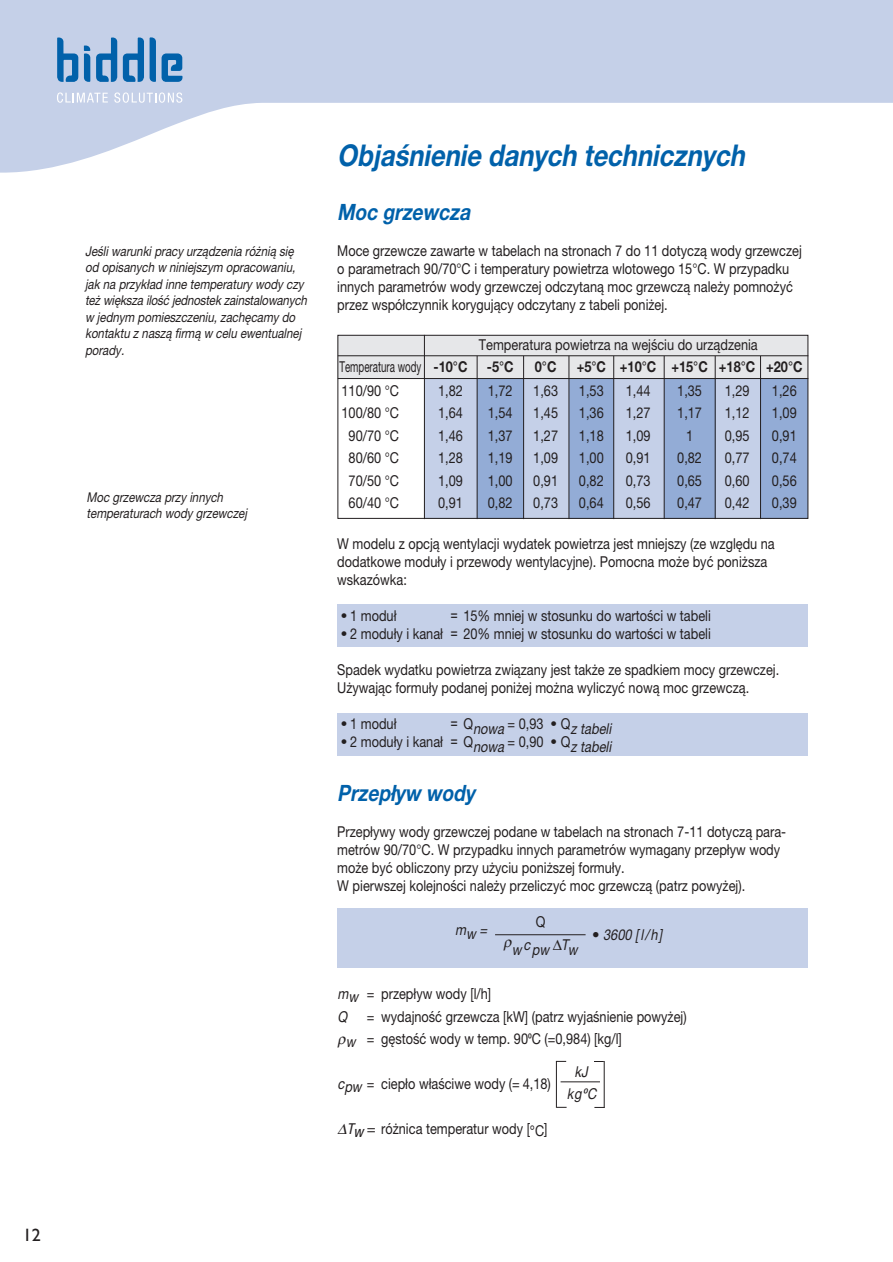
<style>
.page{position:relative;width:893px;height:1262px;background:#fff}
.page>*{position:absolute;margin:0;border:0;box-sizing:border-box;transform-origin:0 0}
.t1{font:italic 700 30px "Helvetica Neue East A";color:#0161aa;scale:.85 1}
.t2{font:italic 700 22.5px "Helvetica Neue East A";color:#0161aa;scale:.85 1}
.t3{font:18px "Gill Sans";color:#231f20}
.t4{font:15px/18px "Helvetica Neue East A";color:#231f20;scale:.85 1}
.t5{font:italic 15px/27.8px "Helvetica Neue East A";color:#231f20;text-align:center;scale:.85 1}
.t6{font:700 15px "Helvetica Neue East A";color:#231f20;scale:.85 1}
.t7{font:15px "Helvetica Neue East A";color:#231f20}
.t8{font:15px "Helvetica Neue East A";color:#231f20;scale:.65 1}
.t9{font:italic 13.5px/16.5px "Helvetica Neue East A";color:#231f20;scale:.85 1}
.s1{font-family:"Helvetica"}
.s2{font-weight:700}
.s3{font-family:"Helvetica";font-weight:700}
.s4{font-family:"Gill Sans"}
.s5{font-style:italic}
.s6{font-style:normal}
.s7{font-family:"Helvetica Neue";font-style:normal;font-stretch:condensed}
.s8{font-family:"Helvetica Neue";font-stretch:condensed}
.s9{font-family:"Helvetica Neue";font-style:italic;font-stretch:condensed}
</style>
<div class="page">
<svg style="left:0;top:0;width:892px;height:173px;fill:#c5d0e8"></svg>
<svg style="left:84px;top:46px;width:6px;height:36px"></svg>
<svg style="left:150px;top:37px;width:32px;height:45px"></svg>
<svg style="left:57px;top:38px;width:21px;height:44px"></svg>
<svg style="left:96px;top:38px;width:21px;height:44px"></svg>
<svg style="left:123px;top:38px;width:21px;height:44px"></svg>
<svg style="left:57px;top:92px;width:51px;height:11px"></svg>
<svg style="left:114px;top:92px;width:68px;height:11px"></svg>
<div style="left:337px;top:604px;width:471px;height:42px;background:#c5d0e8"></div>
<div style="left:337px;top:713px;width:471px;height:43px;background:#c5d0e8"></div>
<div style="left:424px;top:378px;width:384px;height:141px;background:#c5d0e8"></div>
<div style="left:477px;top:378px;width:46px;height:141px;background:#93acd6"></div>
<div style="left:569px;top:378px;width:44px;height:141px;background:#93acd6"></div>
<div style="left:664px;top:378px;width:51px;height:141px;background:#93acd6"></div>
<div style="left:760px;top:378px;width:48px;height:141px;background:#93acd6"></div>
<div style="left:337px;top:335px;width:471px;height:43px;background:#e6e7e9"></div>
<div style="left:337px;top:335px;width:471px;height:184px;border:1px solid #231f20"></div>
<hr style="left:338px;top:378px;width:470px;height:1px;background:#231f20">
<hr style="left:338px;top:355px;width:470px;height:1px;background:#231f20">
<hr style="left:424px;top:335px;width:1px;height:184px;background:#231f20">
<hr style="left:477px;top:356px;width:1px;height:163px;background:#231f20">
<hr style="left:523px;top:356px;width:1px;height:163px;background:#231f20">
<hr style="left:568px;top:356px;width:1px;height:163px;background:#231f20">
<hr style="left:613px;top:356px;width:1px;height:163px;background:#231f20">
<hr style="left:663px;top:356px;width:1px;height:163px;background:#231f20">
<hr style="left:714px;top:356px;width:1px;height:163px;background:#231f20">
<hr style="left:760px;top:356px;width:1px;height:163px;background:#231f20">
<div style="left:337px;top:908px;width:471px;height:60px;background:#c5d0e8"></div>
<hr style="left:495px;top:934px;width:90px;height:1px;background:#231f20">
<hr style="left:560px;top:1081px;width:40px;height:1px;background:#231f20">
<hr style="left:556px;top:1061px;width:1px;height:46px;background:#231f20">
<hr style="left:603px;top:1061px;width:1px;height:46px;background:#231f20">
<p class="t3" style="left:23px;top:1228px;width:19px">12</p>
<p class="t9" style="left:85px;top:244px;width:262px">Jeśli warunki pracy urządzenia różnią się od opisanych w niniejszym opracowaniu, jak na przykład inne temperatury wody czy też większa ilość jednostek zainstalowanych w jednym pomieszczeniu, zachęcamy do kontaktu z naszą firmą w celu ewentualnej porady.</p>
<p class="t9" style="left:87px;top:490px;width:190px">Moc grzewcza przy innych temperaturach wody grzewczej</p>
<h1 class="t1" style="left:337px;top:144px;width:480px">Objaśnienie danych technicznych</h1>
<h2 class="t2" style="left:337px;top:204px;width:158px">Moc grzewcza</h2>
<p class="t4" style="left:337px;top:243px;width:548px">Moce grzewcze zawarte w tabelach na stronach 7 do 11 dotyczą wody grzewczej o parametrach 90/70<span class="s1">°</span>C i temperatury powietrza wlotowego 15<span class="s1">°</span>C. W przypadku innych parametrów wody grzewczej odczytaną moc grzewczą należy pomnożyć przez współczynnik korygujący odczytany z tabeli poniżej.</p>
<p class="t4" style="left:479px;top:337px;width:329px">Temperatura powietrza na wejściu do urządzenia</p>
<p class="t8" style="left:339px;top:361px;width:198px">Temperatura wody <span class="s2">-10</span><span class="s3">°</span><span class="s2">C</span></p>
<p class="t6" style="left:487px;top:361px;width:33px">-5<span class="s1">°</span>C</p>
<p class="t6" style="left:535px;top:361px;width:27px">0<span class="s1">°</span>C</p>
<p class="t6" style="left:576px;top:361px;width:267px">+5<span class="s1">°</span>C +10<span class="s1">°</span>C +15<span class="s1">°</span>C +18<span class="s1">°</span>C +20<span class="s1">°</span>C</p>
<p class="t4" style="left:341px;top:383px;width:69px">110/90 <span class="s1">°</span>C</p>
<p class="t4" style="left:438px;top:383px;width:31px">1,82</p>
<p class="t4" style="left:488px;top:383px;width:31px">1,72</p>
<p class="t4" style="left:533px;top:383px;width:31px">1,63</p>
<p class="t4" style="left:579px;top:383px;width:31px">1,53</p>
<p class="t4" style="left:625px;top:383px;width:31px">1,44</p>
<p class="t4" style="left:677px;top:383px;width:31px">1,35</p>
<p class="t4" style="left:724px;top:383px;width:31px">1,29</p>
<p class="t4" style="left:772px;top:383px;width:31px">1,26</p>
<p class="t4" style="left:341px;top:405px;width:69px">100/80 <span class="s1">°</span>C</p>
<p class="t4" style="left:438px;top:405px;width:31px">1,64</p>
<p class="t4" style="left:488px;top:405px;width:31px">1,54</p>
<p class="t4" style="left:533px;top:405px;width:31px">1,45</p>
<p class="t4" style="left:579px;top:405px;width:31px">1,36</p>
<p class="t4" style="left:625px;top:405px;width:31px">1,27</p>
<p class="t4" style="left:677px;top:405px;width:31px">1,17</p>
<p class="t4" style="left:724px;top:405px;width:31px">1,12</p>
<p class="t4" style="left:772px;top:405px;width:31px">1,09</p>
<p class="t4" style="left:348px;top:428px;width:61px">90/70 <span class="s1">°</span>C</p>
<p class="t4" style="left:438px;top:428px;width:31px">1,46</p>
<p class="t4" style="left:488px;top:428px;width:31px">1,37</p>
<p class="t4" style="left:533px;top:428px;width:31px">1,27</p>
<p class="t4" style="left:579px;top:428px;width:31px">1,18</p>
<p class="t4" style="left:625px;top:428px;width:31px">1,09</p>
<p class="t4" style="left:686px;top:428px;width:10px">1</p>
<p class="t4" style="left:724px;top:428px;width:31px">0,95</p>
<p class="t4" style="left:772px;top:428px;width:31px">0,91</p>
<p class="t4" style="left:348px;top:450px;width:61px">80/60 <span class="s1">°</span>C</p>
<p class="t4" style="left:438px;top:450px;width:31px">1,28</p>
<p class="t4" style="left:488px;top:450px;width:31px">1,19</p>
<p class="t4" style="left:533px;top:450px;width:31px">1,09</p>
<p class="t4" style="left:579px;top:450px;width:31px">1,00</p>
<p class="t4" style="left:625px;top:450px;width:31px">0,91</p>
<p class="t4" style="left:677px;top:450px;width:31px">0,82</p>
<p class="t4" style="left:724px;top:450px;width:31px">0,77</p>
<p class="t4" style="left:772px;top:450px;width:31px">0,74</p>
<p class="t4" style="left:348px;top:473px;width:61px">70/50 <span class="s1">°</span>C</p>
<p class="t4" style="left:438px;top:473px;width:31px">1,09</p>
<p class="t4" style="left:488px;top:473px;width:31px">1,00</p>
<p class="t4" style="left:533px;top:473px;width:31px">0,91</p>
<p class="t4" style="left:579px;top:473px;width:31px">0,82</p>
<p class="t4" style="left:625px;top:473px;width:31px">0,73</p>
<p class="t4" style="left:677px;top:473px;width:31px">0,65</p>
<p class="t4" style="left:724px;top:473px;width:31px">0,60</p>
<p class="t4" style="left:772px;top:473px;width:31px">0,56</p>
<p class="t4" style="left:348px;top:495px;width:61px">60/40 <span class="s1">°</span>C</p>
<p class="t4" style="left:438px;top:495px;width:31px">0,91</p>
<p class="t4" style="left:488px;top:495px;width:31px">0,82</p>
<p class="t4" style="left:533px;top:495px;width:31px">0,73</p>
<p class="t4" style="left:579px;top:495px;width:31px">0,64</p>
<p class="t4" style="left:625px;top:495px;width:31px">0,56</p>
<p class="t4" style="left:677px;top:495px;width:31px">0,47</p>
<p class="t4" style="left:724px;top:495px;width:31px">0,42</p>
<p class="t4" style="left:772px;top:495px;width:31px">0,39</p>
<p class="t4" style="left:337px;top:536px;width:516px">W modelu z opcją wentylacji wydatek powietrza jest mniejszy (ze względu na dodatkowe moduły i przewody wentylacyjne). Pomocna może być poniższa wskazówka:</p>
<p class="t4" style="left:341px;top:608px;width:66px"><span class="s1">•</span> 1 moduł</p>
<p class="t4" style="left:450px;top:608px;width:308px"><span class="s4">=</span> 15% mniej w stosunku do wartości w tabeli</p>
<p class="t4" style="left:341px;top:626px;width:436px"><span class="s1">•</span> 2 moduły i kanał <span class="s4">=</span> 20% mniej w stosunku do wartości w tabeli</p>
<p class="t4" style="left:337px;top:662px;width:521px">Spadek wydatku powietrza związany jest także ze spadkiem mocy grzewczej.<br>Używając formuły podanej poniżej można wyliczyć nową moc grzewczą.</p>
<p class="t4" style="left:341px;top:716px;width:66px"><span class="s1">•</span> 1 moduł</p>
<p class="t5" style="left:450px;top:716px;width:190px"><sup>=</sup> <sup>Q</sup>nowa <sup>=</sup> <sup>0,93</sup> <sup>•</sup> <sup>Q</sup>z tabeli</p>
<p class="t4" style="left:341px;top:734px;width:319px"><span class="s1">•</span> 2 moduły i kanał <span class="s4">=</span> Q<span class="s5">nowa</span> = 0,90 <span class="s1">•</span> Q<span class="s5">z tabeli</span></p>
<h2 class="t2" style="left:337px;top:784px;width:163px">Przepływ wody</h2>
<p class="t4" style="left:337px;top:824px;width:529px">Przepływy wody grzewczej podane w tabelach na stronach 7-11 dotyczą para&shy;metrów 90/70<span class="s1">°</span>C. W przypadku innych parametrów wymagany przepływ wody może być obliczony przy użyciu poniższej formuły.<br>W pierwszej kolejności należy przeliczyć moc grzewczą (patrz powyżej).</p>
<p class="t5" style="left:512px;top:909px;width:79px"><span class="s6">Q<br></span>wcpw ∆Tw</p>
<p class="t5" style="left:455px;top:917px;width:39px">mw =</p>
<p class="t5" style="left:592px;top:922px;width:84px"><span class="s7">•</span> 3600 [l/h]</p>
<p class="t4" style="left:337px;top:984px;width:182px;line-height:22.5px"><span class="s5">mw</span> = przepływ wody [l/h]<br><span class="s5">Q</span></p>
<p class="t4" style="left:346px;top:1006px;width:402px;line-height:22.5px;text-indent:21px">= wydajność grzewcza [kW] (patrz wyjaśnienie powyżej) <span class="s5">w</span> = gęstość wody w temp. 90<span class="s8">º</span>C (=0,984) [kg/l]</p>
<p class="t4" style="left:337px;top:1076px;width:252px"><span class="s5">cpw</span> = ciepło właściwe wody (= 4,18)</p>
<p class="t7" style="left:337px;top:1123px;width:211px">∆<span class="s9">Tw</span> = różnica temperatur wody [<span class="s8">°</span>C]</p>
<p class="t5" style="left:566px;top:1062px;width:36px;line-height:21.5px">kJ kg<span class="s8">º</span>C</p>
</div>
